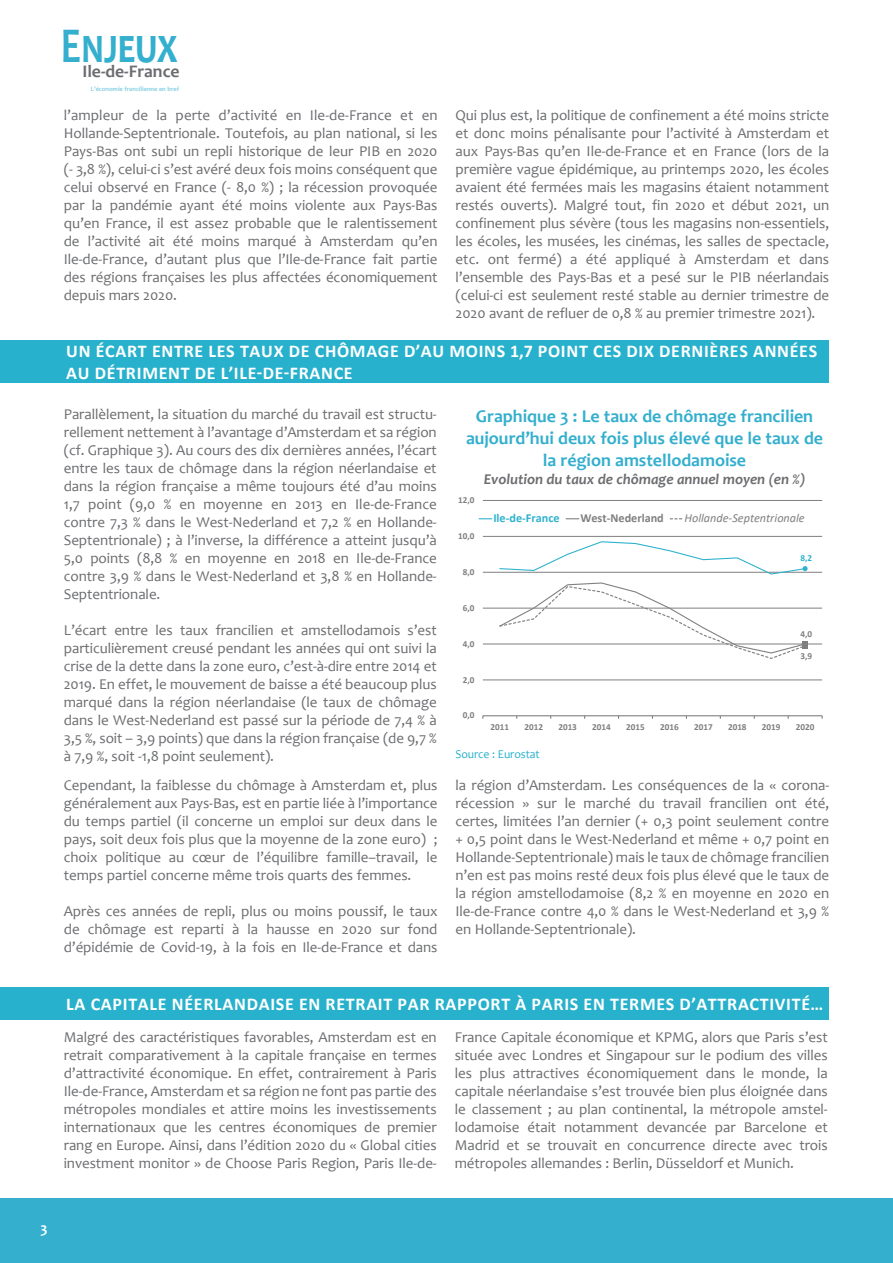
<style>
.page{position:relative;width:893px;height:1263px;background:#fff}
.page>*{position:absolute;margin:0;border:0;box-sizing:border-box;transform-origin:0 0}
.t1{font:700 50.4px "Candara";color:#34afce;scale:.77 1}
.t2{font:700 18px/21.6px "Calibri";letter-spacing:.04em;color:#fff}
.t3{font:700 18px/21.6px "Candara";color:#34afce;text-align:center}
.t4{font:700 17.7px "Candara";color:#6c6d70}
.t5{font:15px/18px "Candara";letter-spacing:-.005em;color:#6c6d70;text-align:justify}
.t6{font:italic 700 15px "Candara";color:#6c6d70}
.t7{font:700 15px "Candara";color:#fff}
.t8{font:italic 12.15px "Calibri";color:#7f7f7f}
.t9{font:700 12.15px "Calibri";color:#7f7f7f}
.t10{font:700 12.15px "Calibri";color:#2eb2cd}
.t11{font:12px "Candara";letter-spacing:-.005em;color:#28b1cc}
.t12{font:700 9.15px "Calibri";color:#7f7f7f}
.t13{font:700 9.15px "Calibri";color:#2eb2cd}
.t14{font:700 6.45px "Candara";color:#85cfe2}
</style>
<div class="page">
<div style="left:0;top:1198px;width:893px;height:65px;background:#34afce"></div>
<div style="left:1px;top:340px;width:828px;height:43px;background:#28b1cc"></div>
<hr style="left:483px;top:680px;width:339px;height:1px;background:#7f7f7f">
<hr style="left:483px;top:644px;width:339px;height:1px;background:#7f7f7f">
<hr style="left:483px;top:608px;width:339px;height:1px;background:#7f7f7f">
<hr style="left:483px;top:572px;width:339px;height:1px;background:#7f7f7f">
<hr style="left:483px;top:536px;width:339px;height:1px;background:#7f7f7f">
<hr style="left:483px;top:500px;width:339px;height:1px;background:#7f7f7f">
<hr style="left:483px;top:715px;width:339px;height:1px;background:#7f7f7f">
<svg style="left:499px;top:541px;width:309px;height:34px"></svg>
<svg style="left:498px;top:582px;width:310px;height:77px"></svg>
<svg style="left:479px;top:518px;width:13px;height:1px"></svg>
<svg style="left:566px;top:518px;width:13px;height:1px"></svg>
<div style="left:1px;top:986px;width:828px;height:33px;background:#28b1cc"></div>
<h1 class="t1" style="left:61px;top:14px;width:153px">Enjeux</h1>
<p class="t4" style="left:82px;top:61px;width:99px">Ile-de-France</p>
<p class="t14" style="left:91px;top:85px;width:90px">L’économie francilienne en bref</p>
<p class="t5" style="left:64px;top:106px;width:375px">l’ampleur de la perte d’activité en Ile-de-France et en Hollande-Septentrionale. Toutefois, au plan national, si les Pays-Bas ont subi un repli historique de leur PIB en 2020 (- 3,8 %), celui-ci s’est avéré deux fois moins conséquent que celui observé en France (- 8,0 %) ; la récession provoquée par la pandémie ayant été moins violente aux Pays-Bas qu’en France, il est assez probable que le ralentissement de l’activité ait été moins marqué à Amsterdam qu’en Ile-de-France, d’autant plus que l’Ile-de-France fait partie des régions françaises les plus affectées économiquement depuis mars 2020.</p>
<p class="t5" style="left:455px;top:106px;width:375px">Qui plus est, la politique de confinement a été moins stricte et donc moins pénalisante pour l’activité à Amsterdam et aux Pays-Bas qu’en Ile-de-France et en France (lors de la première vague épidémique, au printemps 2020, les écoles avaient été fermées mais les magasins étaient notamment restés ouverts). Malgré tout, fin 2020 et début 2021, un confinement plus sévère (tous les magasins non-essentiels, les écoles, les musées, les cinémas, les salles de spectacle, etc. ont fermé) a été appliqué à Amsterdam et dans l’ensemble des Pays-Bas et a pesé sur le PIB néerlandais (celui-ci est seulement resté stable au dernier trimestre de 2020 avant de refluer de 0,8 % au premier trimestre 2021).</p>
<p class="t2" style="left:66px;top:340px;width:752px">UN ÉCART ENTRE LES TAUX DE CHÔMAGE D’AU MOINS 1,7 POINT CES DIX DERNIÈRES ANNÉES<br>AU DÉTRIMENT DE L’ILE-DE-FRANCE</p>
<p class="t3" style="left:466px;top:406px;width:359px">Graphique 3 : Le taux de chômage francilien aujourd’hui deux fois plus élevé que le taux de la région amstellodamoise</p>
<p class="t6" style="left:484px;top:469px;width:323px">Evolution du taux de chômage annuel moyen (en %)</p>
<p class="t5" style="left:64px;top:405px;width:375px">Parallèlement, la situation du marché du travail est structu&shy;rellement nettement à l’avantage d’Amsterdam et sa région (cf. Graphique 3). Au cours des dix dernières années, l’écart entre les taux de chômage dans la région néerlandaise et dans la région française a même toujours été d’au moins 1,7 point (9,0 % en moyenne en 2013 en Ile-de-France contre 7,3 % dans le West-Nederland et 7,2 % en Hollande-Septentrionale) ; à l’inverse, la différence a atteint jusqu’à 5,0 points (8,8 % en moyenne en 2018 en Ile-de-France contre 3,9 % dans le West-Nederland et 3,8 % en Hollande-Septentrionale.</p>
<p class="t5" style="left:64px;top:621px;width:375px">L’écart entre les taux francilien et amstellodamois s’est particulièrement creusé pendant les années qui ont suivi la crise de la dette dans la zone euro, c’est-à-dire entre 2014 et 2019. En effet, le mouvement de baisse a été beaucoup plus marqué dans la région néerlandaise (le taux de chômage dans le West-Nederland est passé sur la période de 7,4 % à 3,5 %, soit – 3,9 points) que dans la région française (de 9,7 % à 7,9 %, soit -1,8 point seulement).</p>
<p class="t12" style="left:458px;top:494px;width:18px">12,0</p>
<p class="t10" style="left:493px;top:510px;width:68px">Ile-de-France</p>
<p class="t9" style="left:580px;top:510px;width:85px">West-Nederland</p>
<p class="t8" style="left:684px;top:510px;width:122px">Hollande-Septentrionale</p>
<p class="t12" style="left:458px;top:529px;width:18px">10,0</p>
<p class="t13" style="left:800px;top:552px;width:13px">8,2</p>
<p class="t12" style="left:463px;top:565px;width:13px">8,0</p>
<p class="t12" style="left:463px;top:601px;width:13px">6,0</p>
<p class="t12" style="left:800px;top:627px;width:13px">4,0</p>
<p class="t12" style="left:800px;top:650px;width:13px">3,9</p>
<p class="t12" style="left:463px;top:637px;width:13px">4,0</p>
<p class="t12" style="left:463px;top:673px;width:13px">2,0</p>
<p class="t12" style="left:463px;top:709px;width:13px">0,0</p>
<p class="t12" style="left:490px;top:721px;width:20px">2011</p>
<p class="t12" style="left:524px;top:721px;width:20px">2012</p>
<p class="t12" style="left:558px;top:721px;width:20px">2013</p>
<p class="t12" style="left:592px;top:721px;width:20px">2014</p>
<p class="t12" style="left:626px;top:721px;width:20px">2015</p>
<p class="t12" style="left:660px;top:721px;width:20px">2016</p>
<p class="t12" style="left:694px;top:721px;width:20px">2017</p>
<p class="t12" style="left:728px;top:721px;width:20px">2018</p>
<p class="t12" style="left:762px;top:721px;width:20px">2019</p>
<p class="t12" style="left:796px;top:721px;width:20px">2020</p>
<p class="t11" style="left:455px;top:746px;width:86px">Source : Eurostat</p>
<p class="t5" style="left:64px;top:776px;width:375px">Cependant, la faiblesse du chômage à Amsterdam et, plus généralement aux Pays-Bas, est en partie liée à l’importance du temps partiel (il concerne un emploi sur deux dans le pays, soit deux fois plus que la moyenne de la zone euro) ; choix politique au cœur de l’équilibre famille–travail, le temps partiel concerne même trois quarts des femmes.</p>
<p class="t5" style="left:64px;top:902px;width:375px">Après ces années de repli, plus ou moins poussif, le taux de chômage est reparti à la hausse en 2020 sur fond d’épidémie de Covid-19, à la fois en Ile-de-France et dans</p>
<p class="t5" style="left:455px;top:776px;width:375px">la région d’Amsterdam. Les conséquences de la « corona&shy;récession » sur le marché du travail francilien ont été, certes, limitées l’an dernier (+ 0,3 point seulement contre + 0,5 point dans le West-Nederland et même + 0,7 point en Hollande-Septentrionale) mais le taux de chômage francilien n’en est pas moins resté deux fois plus élevé que le taux de la région amstellodamoise (8,2 % en moyenne en 2020 en Ile-de-France contre 4,0 % dans le West-Nederland et 3,9 % en Hollande-Septentrionale).</p>
<p class="t2" style="left:66px;top:993px;width:758px">LA CAPITALE NÉERLANDAISE EN RETRAIT PAR RAPPORT À PARIS EN TERMES D’ATTRACTIVITÉ…</p>
<p class="t5" style="left:64px;top:1028px;width:374px">Malgré des caractéristiques favorables, Amsterdam est en retrait comparativement à la capitale française en termes d’attractivité économique. En effet, contrairement à Paris Ile-de-France, Amsterdam et sa région ne font pas partie des métropoles mondiales et attire moins les investissements internationaux que les centres économiques de premier rang en Europe. Ainsi, dans l’édition 2020 du « Global cities investment monitor » de Choose Paris Region, Paris Ile-de-</p>
<p class="t5" style="left:455px;top:1028px;width:374px">France Capitale économique et KPMG, alors que Paris s’est située avec Londres et Singapour sur le podium des villes les plus attractives économiquement dans le monde, la capitale néerlandaise s’est trouvée bien plus éloignée dans le classement ; au plan continental, la métropole amstel&shy;lodamoise était notamment devancée par Barcelone et Madrid et se trouvait en concurrence directe avec trois métropoles allemandes : Berlin, Düsseldorf et Munich.</p>
<p class="t7" style="left:40px;top:1218px;width:9px">3</p>
</div>
